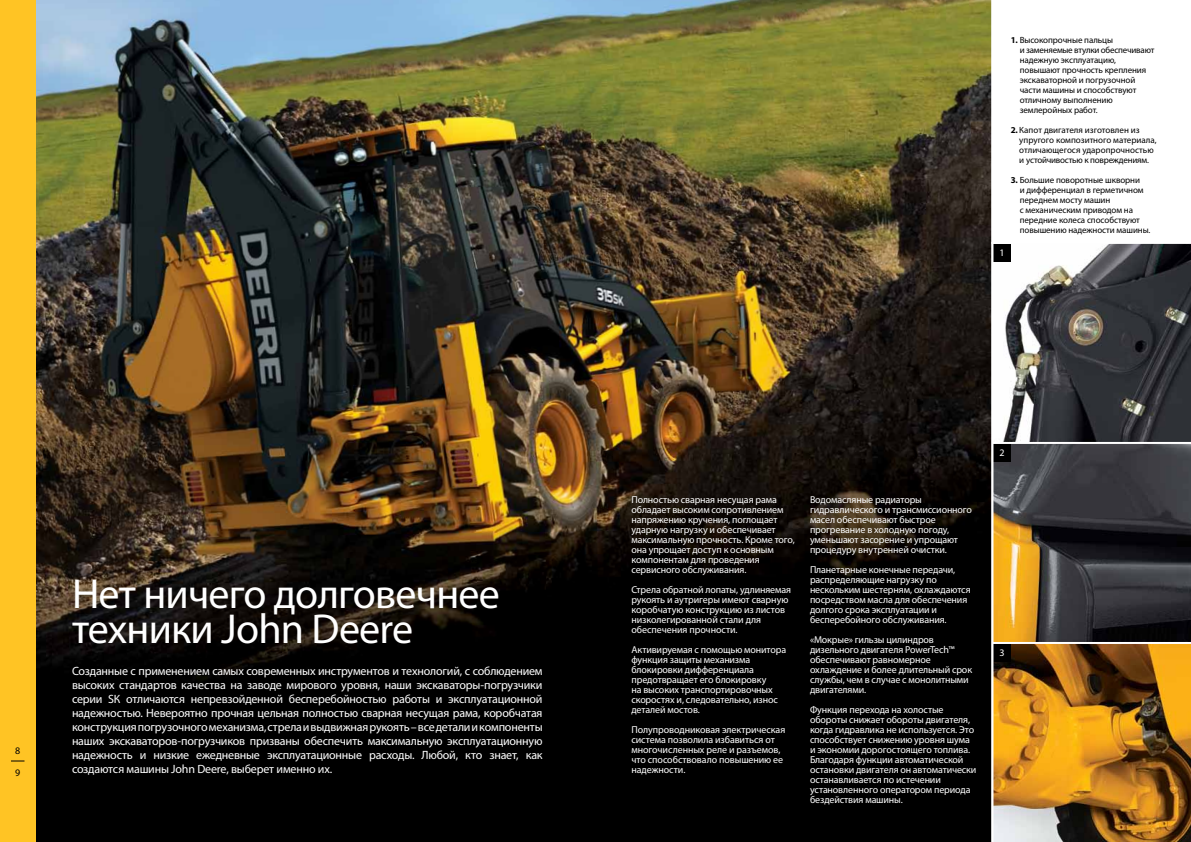
<style>
.page{position:relative;width:1191px;height:842px;background:#fff}
.page>*{position:absolute;margin:0;border:0;box-sizing:border-box;transform-origin:0 0}
.t1{font:42px/35px "Myriad Pro";letter-spacing:-.02em;color:#fff}
.t2{font:12px/14px "Myriad Pro";letter-spacing:-.015em;color:#fff;text-align:justify}
.t3{font:10px/10px "Myriad Pro";letter-spacing:-.015em;color:#fff}
.t4{font:10px "Myriad Pro";color:#000}
.t5{font:9px/10px "Myriad Pro";letter-spacing:-.01em;color:#000}
.s1{font-weight:700}
</style>
<div class="page">
<img style="left:36px;top:0;width:955px;height:842px">
<img style="left:993px;top:244px;width:198px;height:198px">
<div style="left:993px;top:244px;width:17px;height:17px;background:#000"></div>
<img style="left:993px;top:444px;width:198px;height:198px">
<div style="left:993px;top:444px;width:17px;height:17px;background:#000"></div>
<img style="left:993px;top:644px;width:198px;height:198px">
<div style="left:993px;top:644px;width:17px;height:17px;background:#000"></div>
<div style="left:0;top:0;width:36px;height:842px;background:#ffc424"></div>
<svg style="left:11px;top:760px;width:14px;height:1px"></svg>
<p class="t4" style="left:15px;top:744px;width:7px">8</p>
<p class="t4" style="left:15px;top:766px;width:7px">9</p>
<h1 class="t1" style="left:72px;top:576px;width:429px">Нет ничего долговечнее техники John Deere</h1>
<p class="t2" style="left:72px;top:664px;width:472px">Созданные с применением самых современных инструментов и технологий, с соблюдением высоких стандартов качества на заводе мирового уровня, наши экскаваторы-погрузчики серии SК отличаются непревзойденной бесперебойностью работы и эксплуатационной надежностью. Невероятно прочная цельная полностью сварная несущая рама, коробчатая конструкция погрузочного механизма, стрела и выдвижная рукоять – все детали и компоненты наших экскаваторов-погрузчиков призваны обеспечить максимальную эксплуатационную надежность и низкие ежедневные эксплуатационные расходы. Любой, кто знает, как создаются машины John Deere, выберет именно их.</p>
<p class="t3" style="left:999px;top:247px;width:7px">1</p>
<p class="t5" style="left:1019px;top:35px;width:136px;text-indent:-9px"><span class="s1">1.</span> Высокопрочные пальцы<br>и заменяемые втулки обеспечивают надежную эксплуатацию, повышают прочность крепления экскаваторной и погрузочной части машины и способствуют отличному выполнению землеройных работ.</p>
<p class="t5" style="left:1019px;top:125px;width:139px;text-indent:-9px"><span class="s1">2.</span> Капот двигателя изготовлен из упругого композитного материала, отличающегося ударопрочностью и устойчивостью к повреждениям.</p>
<p class="t5" style="left:1019px;top:175px;width:132px;text-indent:-9px"><span class="s1">3.</span> Большие поворотные шкворни<br>и дифференциал в герметичном переднем мосту машин<br>с механическим приводом на передние колеса способствуют повышению надежности машины.</p>
<p class="t3" style="left:631px;top:494px;width:165px">Полностью сварная несущая рама обладает высоким сопротивлением напряжению кручения, поглощает ударную нагрузку и обеспечивает максимальную прочность. Кроме того, она упрощает доступ к основным компонентам для проведения сервисного обслуживания.</p>
<p class="t3" style="left:631px;top:584px;width:161px">Стрела обратной лопаты, удлиняемая рукоять и аутригеры имеют сварную коробчатую конструкцию из листов низколегированной стали для обеспечения прочности.</p>
<p class="t3" style="left:631px;top:644px;width:156px">Активируемая с помощью монитора функция защиты механизма блокировки дифференциала предотвращает его блокировку<br>на высоких транспортировочных скоростях и, следовательно, износ деталей мостов.</p>
<p class="t3" style="left:631px;top:724px;width:155px">Полупроводниковая электрическая система позволила избавиться от многочисленных реле и разъемов, что способствовало повышению ее надежности.</p>
<p class="t3" style="left:810px;top:494px;width:164px">Водомасляные радиаторы гидравлического и трансмиссионного масел обеспечивают быстрое прогревание в холодную погоду, уменьшают засорение и упрощают процедуру внутренней очистки.</p>
<p class="t3" style="left:810px;top:564px;width:162px">Планетарные конечные передачи, распределяющие нагрузку по нескольким шестерням, охлаждаются посредством масла для обеспечения долгого срока эксплуатации и бесперебойного обслуживания.</p>
<p class="t3" style="left:810px;top:634px;width:164px">«Мокрые» гильзы цилиндров дизельного двигателя PowerTech™ обеспечивают равномерное охлаждение и более длительный срок службы, чем в случае с монолитными двигателями.</p>
<p class="t3" style="left:810px;top:704px;width:168px">Функция перехода на холостые обороты снижает обороты двигателя, когда гидравлика не используется. Это способствует снижению уровня шума и экономии дорогостоящего топлива.<br>Благодаря функции автоматической остановки двигателя он автоматически останавливается по истечении установленного оператором периода бездействия машины.</p>
<p class="t3" style="left:999px;top:447px;width:7px">2</p>
<p class="t3" style="left:999px;top:647px;width:7px">3</p>
</div>
